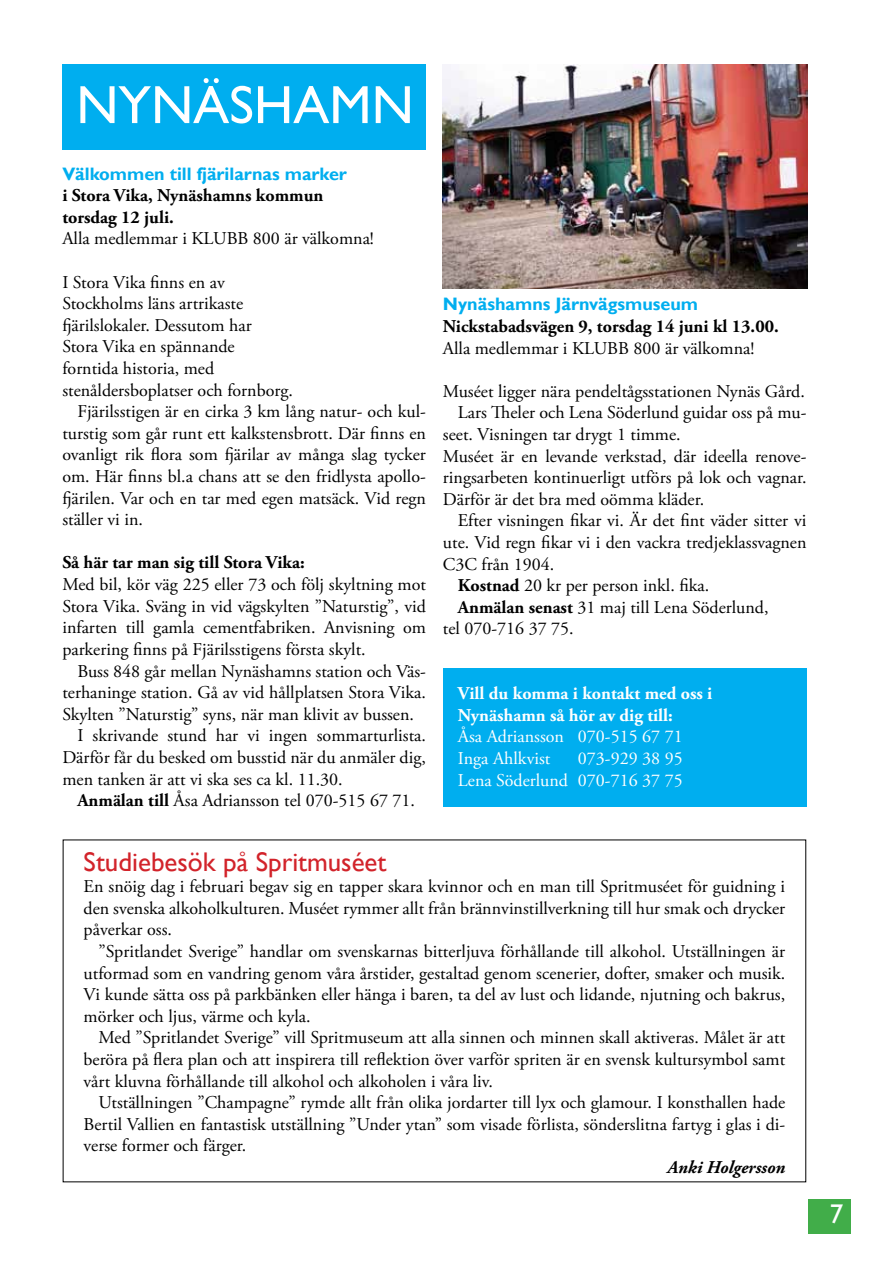
<style>
.page{position:relative;width:893px;height:1263px;background:#fff}
.page>*{position:absolute;margin:0;border:0;box-sizing:border-box;transform-origin:0 0}
.t1{font:54px "Gill Sans";color:#fff}
.t2{font:27px "Gill Sans";color:#d2232a}
.t3{font:27px "Gill Sans";color:#fff}
.t4{font:18px/21.6px "Adobe Garamond Pro";color:#000;text-align:justify}
.t5{font:700 18px/21.6px "Adobe Garamond Pro";color:#000}
.t6{font:18px/21.6px "Adobe Garamond Pro";color:#fff}
.t7{font:700 18px "Gill Sans";color:#00aeef}
.t8{font:700 18px/21.6px "Adobe Garamond Pro";color:#fff}
.t9{font:italic 700 18px "Adobe Garamond Pro";color:#000}
.s1{font-weight:700}
</style>
<div class="page">
<div style="left:808px;top:1199px;width:42px;height:34px;background:#41ad49"></div>
<div style="left:443px;top:668px;width:363px;height:139px;background:#00aeef"></div>
<div style="left:62px;top:65px;width:364px;height:85px;background:#00aeef"></div>
<img style="left:443px;top:65px;width:365px;height:223px">
<h1 class="t1" style="left:76px;top:73px;width:339px">NYNÄSHAMN</h1>
<p class="t7" style="left:62px;top:163px;width:286px">Välkommen till fjärilarnas marker</p>
<p class="t5" style="left:62px;top:185px;width:263px">i Stora Vika, Nynäshamns kommun torsdag 12 juli.</p>
<p class="t4" style="left:62px;top:229px;width:313px">Alla medlemmar i KLUBB 800 är välkomna!</p>
<p class="t4" style="left:62px;top:272px;width:164px">I Stora Vika finns en av</p>
<p class="t4" style="left:62px;top:293px;width:182px">Stockholms läns artrikaste</p>
<p class="t4" style="left:62px;top:315px;width:191px">fjärilslokaler. Dessutom har</p>
<p class="t4" style="left:62px;top:337px;width:174px">Stora Vika en spännande</p>
<p class="t4" style="left:62px;top:358px;width:153px">forntida historia, med</p>
<p class="t4" style="left:62px;top:380px;width:232px">stenåldersboplatser och fornborg.</p>
<p class="t4" style="left:77px;top:401px;width:350px">Fjärilsstigen är en cirka 3 km lång natur- och kul-</p>
<p class="t4" style="left:62px;top:423px;width:365px">turstig som går runt ett kalkstensbrott. Där finns en</p>
<p class="t4" style="left:62px;top:445px;width:365px">ovanligt rik flora som fjärilar av många slag tycker</p>
<p class="t4" style="left:62px;top:466px;width:365px">om. Här finns bl.a chans att se den fridlysta apollo-</p>
<p class="t4" style="left:62px;top:488px;width:365px">fjärilen. Var och en tar med egen matsäck. Vid regn</p>
<p class="t4" style="left:62px;top:509px;width:82px">ställer vi in.</p>
<p class="t5" style="left:62px;top:552px;width:244px">Så här tar man sig till Stora Vika:</p>
<p class="t4" style="left:62px;top:574px;width:365px">Med bil, kör väg 225 eller 73 och följ skyltning mot Stora Vika. Sväng in vid vägskylten ”Naturstig”, vid infarten till gamla cementfabriken. Anvisning om parkering finns på Fjärilsstigens första skylt.</p>
<p class="t4" style="left:77px;top:661px;width:350px">Buss 848 går mellan Nynäshamns station och Väs-</p>
<p class="t4" style="left:62px;top:682px;width:365px">terhaninge station. Gå av vid hållplatsen Stora Vika.</p>
<p class="t4" style="left:62px;top:704px;width:353px">Skylten ”Naturstig” syns, när man klivit av bussen.</p>
<p class="t4" style="left:77px;top:725px;width:350px">I skrivande stund har vi ingen sommarturlista.</p>
<p class="t4" style="left:62px;top:747px;width:365px">Därför får du besked om busstid när du anmäler dig,</p>
<p class="t4" style="left:62px;top:769px;width:282px">men tanken är att vi ska ses ca kl. 11.30.</p>
<p class="t4" style="left:77px;top:790px;width:339px"><span class="s1">Anmälan till</span> Åsa Adriansson tel 070-515 67 71.</p>
<p class="t7" style="left:443px;top:293px;width:257px">Nynäshamns Järnvägsmuseum</p>
<p class="t5" style="left:443px;top:316px;width:337px">Nickstabadsvägen 9, torsdag 14 juni kl 13.00.</p>
<p class="t4" style="left:443px;top:338px;width:313px">Alla medlemmar i KLUBB 800 är välkomna!</p>
<p class="t4" style="left:443px;top:381px;width:363px">Muséet ligger nära pendeltågsstationen Nynäs Gård.</p>
<p class="t4" style="left:458px;top:403px;width:350px">Lars Theler och Lena Söderlund guidar oss på mu-</p>
<p class="t4" style="left:443px;top:424px;width:239px">seet. Visningen tar drygt 1 timme.</p>
<p class="t4" style="left:443px;top:446px;width:365px">Muséet är en levande verkstad, där ideella renove-</p>
<p class="t4" style="left:443px;top:467px;width:365px">ringsarbeten kontinuerligt utförs på lok och vagnar.</p>
<p class="t4" style="left:443px;top:489px;width:263px">Därför är det bra med oömma kläder.</p>
<p class="t4" style="left:458px;top:511px;width:350px">Efter visningen fikar vi. Är det fint väder sitter vi</p>
<p class="t4" style="left:443px;top:532px;width:365px">ute. Vid regn fikar vi i den vackra tredjeklassvagnen</p>
<p class="t4" style="left:443px;top:554px;width:113px">C3C från 1904.</p>
<p class="t4" style="left:458px;top:575px;width:253px"><span class="s1">Kostnad</span> 20 kr per person inkl. fika.</p>
<p class="t4" style="left:458px;top:597px;width:312px"><span class="s1">Anmälan senast</span> 31 maj till Lena Söderlund,</p>
<p class="t4" style="left:443px;top:619px;width:132px">tel 070-716 37 75.</p>
<p class="t8" style="left:458px;top:683px;width:256px">Vill du komma i kontakt med oss i<br>Nynäshamn så hör av dig till:</p>
<p class="t6" style="left:458px;top:727px;width:226px">Åsa Adriansson 070-515 67 71<br>Inga Ahlkvist</p>
<p class="t6" style="left:458px;top:748px;width:226px;text-align:right">073-929 38 95<br>Lena Söderlund 070-716 37 75</p>
<h2 class="t2" style="left:84px;top:846px;width:304px">Studiebesök på Spritmuséet</h2>
<p class="t4" style="left:84px;top:876px;width:703px">En snöig dag i februari begav sig en tapper skara kvinnor och en man till Spritmuséet för guidning i den svenska alkoholkulturen. Muséet rymmer allt från brännvinstillverkning till hur smak och drycker påverkar oss.</p>
<p class="t4" style="left:84px;top:941px;width:703px;text-indent:15px">”Spritlandet Sverige” handlar om svenskarnas bitterljuva förhållande till alkohol. Utställningen är utformad som en vandring genom våra årstider, gestaltad genom scenerier, dofter, smaker och musik.<br>Vi kunde sätta oss på parkbänken eller hänga i baren, ta del av lust och lidande, njutning och bakrus, mörker och ljus, värme och kyla.</p>
<p class="t4" style="left:84px;top:1027px;width:703px;text-indent:15px">Med ”Spritlandet Sverige” vill Spritmuseum att alla sinnen och minnen skall aktiveras. Målet är att beröra på flera plan och att inspirera till reflektion över varför spriten är en svensk kultursymbol samt vårt kluvna förhållande till alkohol och alkoholen i våra liv.</p>
<p class="t4" style="left:84px;top:1092px;width:703px;text-indent:15px">Utställningen ”Champagne” rymde allt från olika jordarter till lyx och glamour. I konsthallen hade Bertil Vallien en fantastisk utställning ”Under ytan” som visade förlista, sönderslitna fartyg i glas i di&shy;verse former och färger.</p>
<p class="t9" style="left:668px;top:1157px;width:119px">Anki Holgersson</p>
<h2 class="t3" style="left:830px;top:1198px;width:15px">7</h2>
</div>
